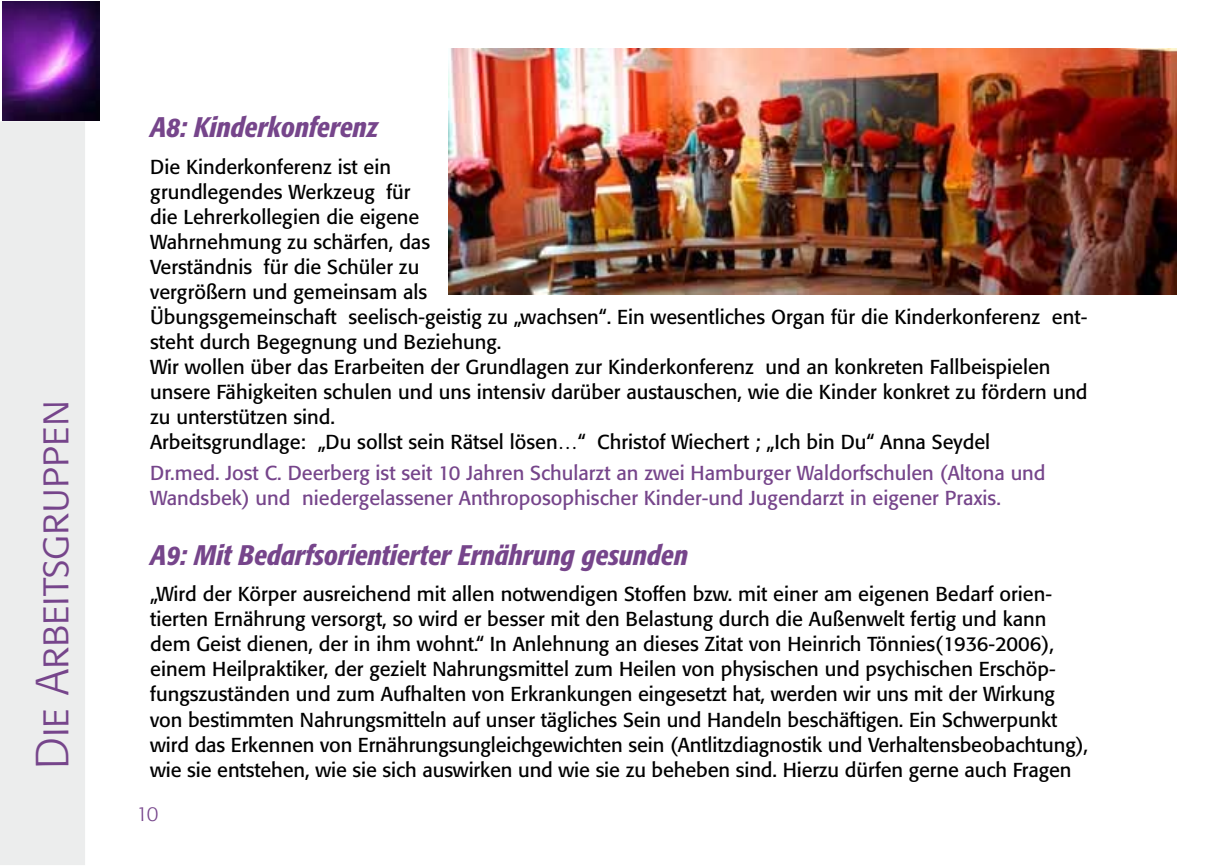
<style>
.page{position:relative;width:1219px;height:868px;background:#fff}
.page>*{position:absolute;margin:0;border:0;box-sizing:border-box;transform-origin:0 0}
.t1{font:46px "Formata Light SC";color:#76458b}
.t2{font:italic 500 condensed 28px "Formata";color:#76458b}
.t3{font:20px/25px "Formata";color:#000}
.t4{font:20px/25px "Formata";color:#76458b}
.t5{font:300 20px "Formata";color:#76458b}
</style>
<div class="page">
<div style="left:0;top:121px;width:85px;height:743px;background:#eceded"></div>
<img style="left:3px;top:1px;width:96px;height:120px">
<img style="left:448px;top:48px;width:728px;height:246px">
<h1 class="t1" style="left:25px;top:768px;width:369px;rotate:-90deg">Die Arbeitsgruppen</h1>
<h2 class="t2" style="left:150px;top:110px;width:230px">A8: Kinderkonferenz</h2>
<p class="t3" style="left:150px;top:154px;width:939px">Die Kinderkonferenz ist ein<br>grundlegendes Werkzeug für<br>die Lehrerkollegien die eigene<br>Wahrnehmung zu schärfen, das<br>Verständnis für die Schüler zu<br>vergrößern und gemeinsam als<br>Übungsgemeinschaft seelisch-geistig zu „wachsen“. Ein wesentliches Organ für die Kinderkonferenz ent&shy;steht durch Begegnung und Beziehung.<br>Wir wollen über das Erarbeiten der Grundlagen zur Kinderkonferenz und an konkreten Fallbeispielen unsere Fähigkeiten schulen und uns intensiv darüber austauschen, wie die Kinder konkret zu fördern und zu unterstützen sind.<br>Arbeitsgrundlage: „Du sollst sein Rätsel lösen…“ Christof Wiechert ; „Ich bin Du“ Anna Seydel</p>
<p class="t4" style="left:150px;top:460px;width:897px">Dr.med. Jost C. Deerberg ist seit 10 Jahren Schularzt an zwei Hamburger Waldorfschulen (Altona und<br>Wandsbek) und niedergelassener Anthroposophischer Kinder-und Jugendarzt in eigener Praxis.</p>
<h2 class="t2" style="left:150px;top:538px;width:539px">A9: Mit Bedarfsorientierter Ernährung gesunden</h2>
<p class="t3" style="left:150px;top:581px;width:939px">„Wird der Körper ausreichend mit allen notwendigen Stoffen bzw. mit einer am eigenen Bedarf orien&shy;tierten Ernährung versorgt, so wird er besser mit den Belastung durch die Außenwelt fertig und kann dem Geist dienen, der in ihm wohnt.“ In Anlehnung an dieses Zitat von Heinrich Tönnies(1936-2006), einem Heilpraktiker, der gezielt Nahrungsmittel zum Heilen von physischen und psychischen Erschöp&shy;fungszuständen und zum Aufhalten von Erkrankungen eingesetzt hat, werden wir uns mit der Wirkung von bestimmten Nahrungsmitteln auf unser tägliches Sein und Handeln beschäftigen. Ein Schwerpunkt wird das Erkennen von Ernährungsungleichgewichten sein (Antlitzdiagnostik und Verhaltensbeobachtung), wie sie entstehen, wie sie sich auswirken und wie sie zu beheben sind. Hierzu dürfen gerne auch Fragen</p>
<p class="t5" style="left:136px;top:801px;width:24px">10</p>
</div>
